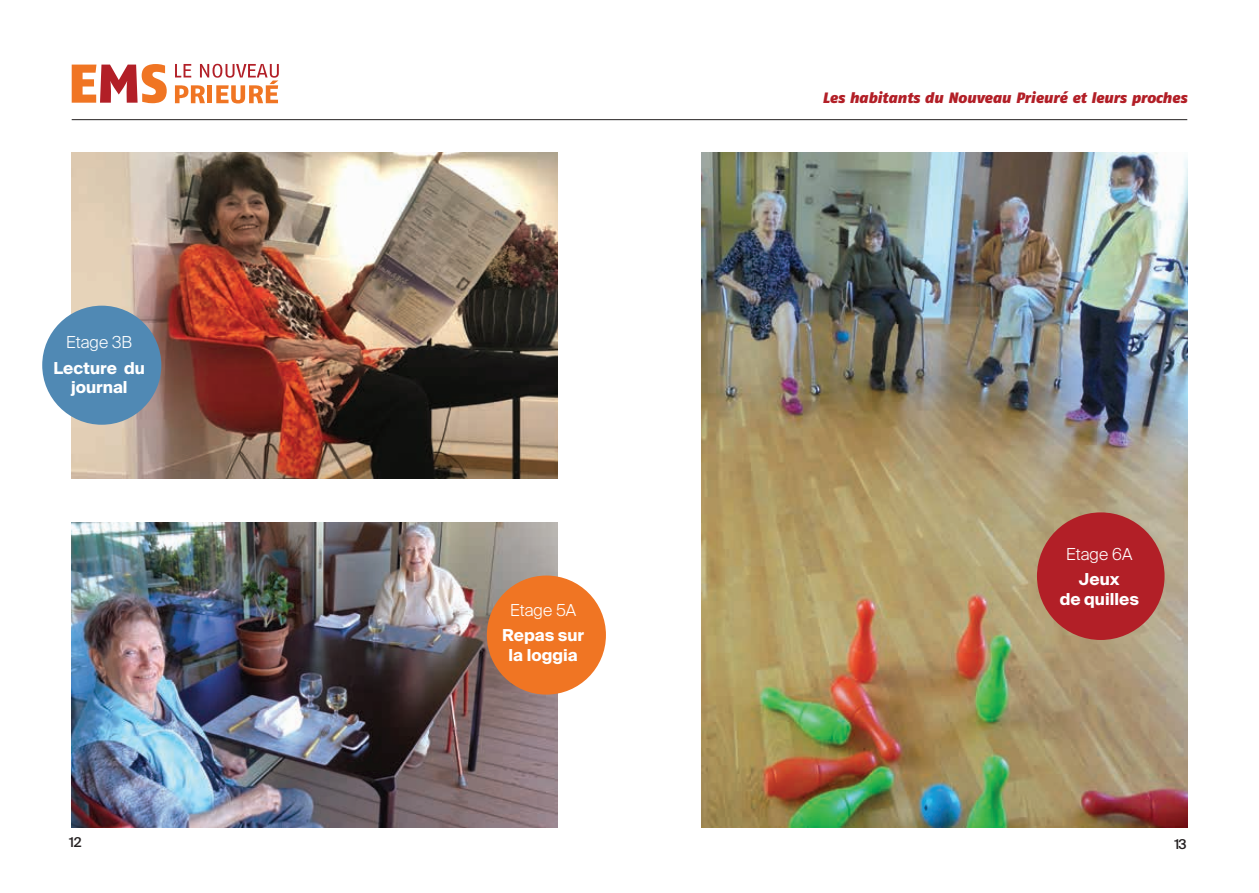
<style>
.page{position:relative;width:1259px;height:893px;background:#fff}
.page>*{position:absolute;margin:0;border:0;box-sizing:border-box;transform-origin:0 0}
.t1{font:700 16.5px/19.5px "Suisse Intl";color:#fff;text-align:center}
.t2{font:300 16.5px "Suisse Intl";color:#fff}
.t3{font:italic 900 15px "Fago OT";color:#b21f27}
.t4{font:500 13.5px "Suisse Intl";color:#231f20}
</style>
<div class="page">
<hr style="left:72px;top:119px;width:1115px;height:1px;background:#231f20">
<svg style="left:72px;top:64px;width:95px;height:39px"></svg>
<svg style="left:175px;top:64px;width:104px;height:39px"></svg>
<img style="left:701px;top:153px;width:486px;height:674px">
<div style="left:1037px;top:512px;width:127px;height:128px;background:#b21f27;border-radius:50%"></div>
<img style="left:72px;top:153px;width:486px;height:326px">
<img style="left:72px;top:522px;width:486px;height:305px">
<div style="left:487px;top:575px;width:119px;height:120px;background:#f07523;border-radius:50%"></div>
<div style="left:42px;top:306px;width:119px;height:119px;background:#5089b4;border-radius:50%"></div>
<p class="t2" style="left:66px;top:333px;width:68px">Etage 3B</p>
<p class="t1" style="left:54px;top:358px;width:93px">Lecture du journal</p>
<p class="t2" style="left:510px;top:601px;width:68px">Etage 5A</p>
<p class="t1" style="left:502px;top:626px;width:84px">Repas sur la loggia</p>
<p class="t3" style="left:822px;top:89px;width:366px">Les habitants du Nouveau Prieuré et leurs proches</p>
<p class="t2" style="left:1066px;top:545px;width:68px">Etage 6A</p>
<p class="t1" style="left:1059px;top:570px;width:81px">Jeux<br>de quilles</p>
<p class="t4" style="left:69px;top:835px;width:14px">12</p>
<p class="t4" style="left:1174px;top:837px;width:14px">13</p>
</div>
